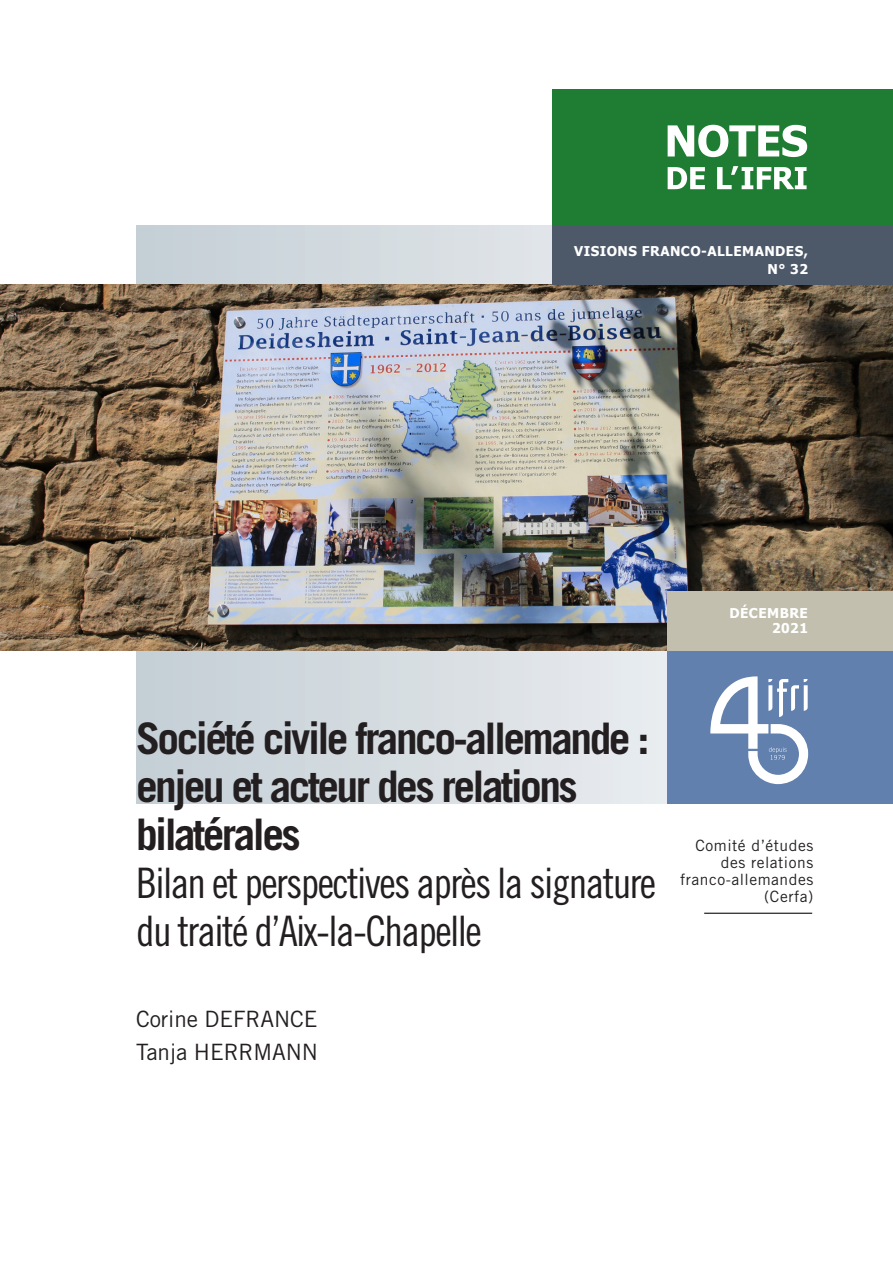
<style>
.page{position:relative;width:893px;height:1263px;background:#fff}
.page>*{position:absolute;margin:0;border:0;box-sizing:border-box;transform-origin:0 0}
.t1{font:700 43.5px/48px "Trade Gothic LT Std";letter-spacing:-.06em;color:#231f20}
.t2{font:42px/48px "Trade Gothic LT Std Cn 18";letter-spacing:-.04em;color:#231f20}
.t3{font:22.5px "Trade Gothic LT Std";letter-spacing:-.005em;color:#231f20}
.t4{font:15.6px/17.2px "Trade Gothic LT Std";letter-spacing:.035em;color:#231f20;text-align:right}
.t5{font:700 13.5px/18px "Tahoma";letter-spacing:.035em;color:#fff;text-align:right}
</style>
<div class="page">
<svg style="left:136px;top:225px;width:532px;height:579px;background:#d5dbe0"></svg>
<img style="left:0;top:285px;width:893px;height:366px">
<div style="left:553px;top:225px;width:340px;height:60px;background:#4d5969"></div>
<div style="left:553px;top:89px;width:340px;height:136px;background:#1e7d32"></div>
<div style="left:668px;top:651px;width:225px;height:153px;background:#6180ae"></div>
<div style="left:668px;top:591px;width:225px;height:60px;background:#c2bfae"></div>
<svg style="left:668px;top:125px;width:139px;height:32px"></svg>
<svg style="left:668px;top:167px;width:37px;height:22px"></svg>
<svg style="left:717px;top:166px;width:89px;height:23px"></svg>
<svg style="left:710px;top:676px;width:98px;height:108px"></svg>
<hr style="left:704px;top:913px;width:108px;height:1px;background:#000">
<p class="t5" style="left:574px;top:242px;width:235px">VISIONS FRANCO-ALLEMANDES,<br>N° 32</p>
<p class="t5" style="left:729px;top:605px;width:80px">DÉCEMBRE</p>
<p class="t5" style="left:772px;top:620px;width:37px">2021</p>
<p class="t1" style="left:136px;top:713px;width:515px">Société civile franco-allemande : enjeu et acteur des relations bilatérales</p>
<p class="t2" style="left:136px;top:858px;width:521px">Bilan et perspectives après la signature du traité d’Aix-la-Chapelle</p>
<p class="t3" style="left:136px;top:1005px;width:183px">Corine DEFRANCE</p>
<p class="t3" style="left:136px;top:1038px;width:184px">Tanja HERRMANN</p>
<p class="t4" style="left:695px;top:836px;width:119px">Comité d’études</p>
<p class="t4" style="left:721px;top:853px;width:94px">des relations</p>
<p class="t4" style="left:680px;top:871px;width:135px">franco-allemandes (Cerfa)</p>
</div>
